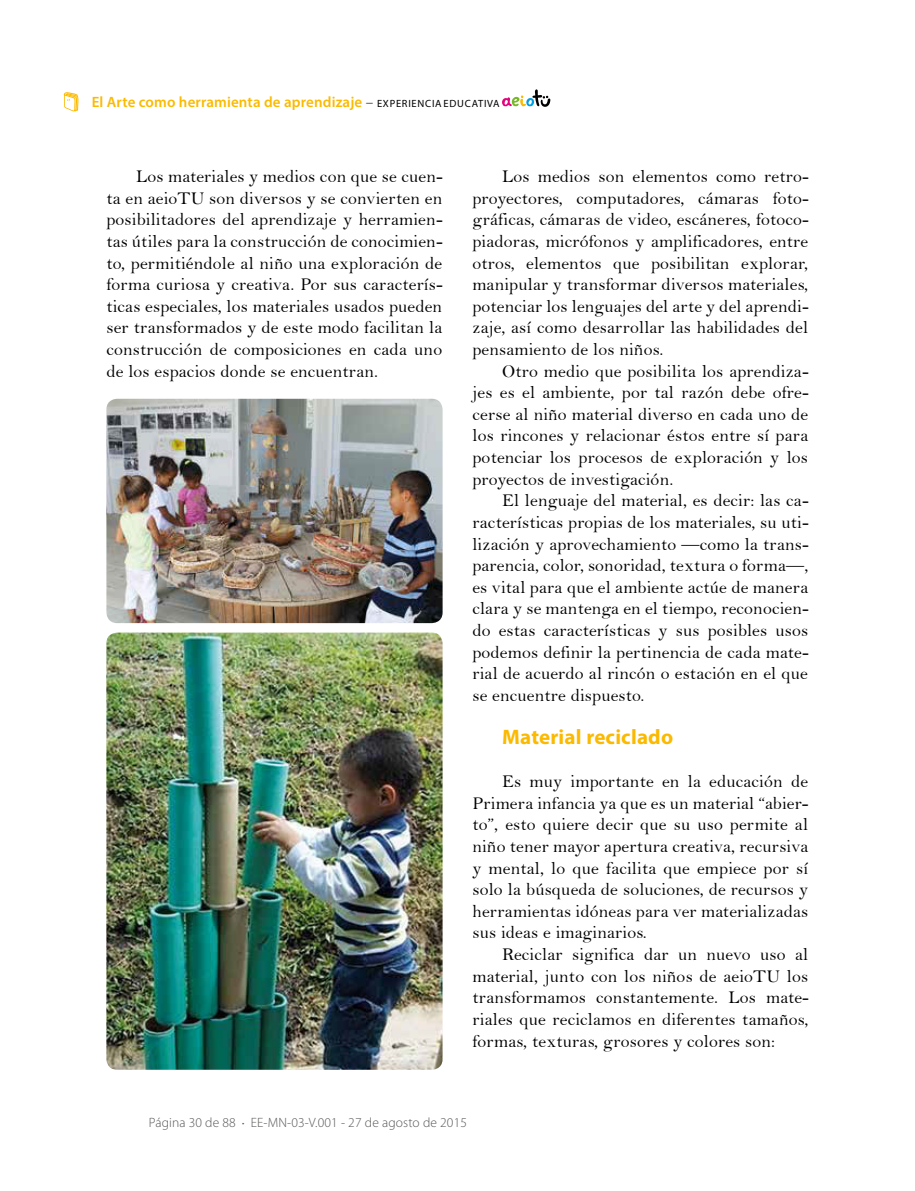
<style>
.page{position:relative;width:915px;height:1191px;background:#fff}
.page>*{position:absolute;margin:0;border:0;box-sizing:border-box;transform-origin:0 0}
.t1{font:700 21px "Myriad Pro";letter-spacing:.01em;color:#fbba00}
.t2{font:18px/21.6px "Bell";letter-spacing:.01em;color:#000;text-align:justify}
.t3{font:600 15px "Myriad Pro";letter-spacing:.01em;color:#fbba00}
.t4{font:300 13.5px "Myriad Pro";letter-spacing:.01em;color:#575756}
.s1{font-weight:300;color:#000}
.s2{font-weight:300;font-size:10.5px;color:#000}
.s3{font-size:9px}
</style>
<div class="page">
<svg style="left:502px;top:89px;width:48px;height:18px"></svg>
<svg style="left:64px;top:92px;width:14px;height:19px"></svg>
<img style="left:106px;top:632px;width:336px;height:437px">
<img style="left:106px;top:399px;width:336px;height:224px">
<p class="t3" style="left:92px;top:92px;width:409px">El Arte como herramienta de aprendizaje <span class="s1">–</span> <span class="s2">EXPERIENCIA EDUCATIVA</span></p>
<p class="t2" style="left:106px;top:166px;width:337px;text-indent:30px">Los materiales y medios con que se cuen&shy;ta en aeioTU son diversos y se convierten en posibilitadores del aprendizaje y herramien&shy;tas útiles para la construcción de conocimien&shy;to, permitiéndole al niño una exploración de forma curiosa y creativa. Por sus caracterís&shy;ticas especiales, los materiales usados pueden ser transformados y de este modo facilitan la construcción de composiciones en cada uno de los espacios donde se encuentran.</p>
<p class="t2" style="left:472px;top:166px;width:337px;text-indent:30px">Los medios son elementos como retro&shy;proyectores, computadores, cámaras foto&shy;gráficas, cámaras de video, escáneres, fotoco&shy;piadoras, micrófonos y amplificadores, entre otros, elementos que posibilitan explorar, manipular y transformar diversos materiales, potenciar los lenguajes del arte y del aprendi&shy;zaje, así como desarrollar las habilidades del pensamiento de los niños.</p>
<p class="t2" style="left:472px;top:360px;width:337px;text-indent:30px">Otro medio que posibilita los aprendiza&shy;jes es el ambiente, por tal razón debe ofre&shy;cerse al niño material diverso en cada uno de los rincones y relacionar éstos entre sí para potenciar los procesos de exploración y los proyectos de investigación.</p>
<p class="t2" style="left:472px;top:490px;width:337px;text-indent:30px">El lenguaje del material, es decir: las ca&shy;racterísticas propias de los materiales, su uti&shy;lización y aprovechamiento —como la trans&shy;parencia, color, sonoridad, textura o forma—, es vital para que el ambiente actúe de manera clara y se mantenga en el tiempo, reconocien&shy;do estas características y sus posibles usos podemos definir la pertinencia de cada mate&shy;rial de acuerdo al rincón o estación en el que se encuentre dispuesto.</p>
<p class="t1" style="left:502px;top:723px;width:172px">Material reciclado</p>
<p class="t2" style="left:472px;top:770px;width:337px;text-indent:30px">Es muy importante en la educación de Primera infancia ya que es un material “abier&shy;to”, esto quiere decir que su uso permite al niño tener mayor apertura creativa, recursiva y mental, lo que facilita que empiece por sí solo la búsqueda de soluciones, de recursos y herramientas idóneas para ver materializadas sus ideas e imaginarios.</p>
<p class="t2" style="left:472px;top:943px;width:338px;text-indent:30px">Reciclar significa dar un nuevo uso al material, junto con los niños de aeioTU los transformamos constantemente. Los mate&shy;riales que reciclamos en diferentes tamaños, formas, texturas, grosores y colores son:</p>
<p class="t4" style="left:149px;top:1114px;width:319px">Página 30 de 88 <span class="s3">•</span> EE-MN-03-V.001 - 27 de agosto de 2015</p>
</div>
